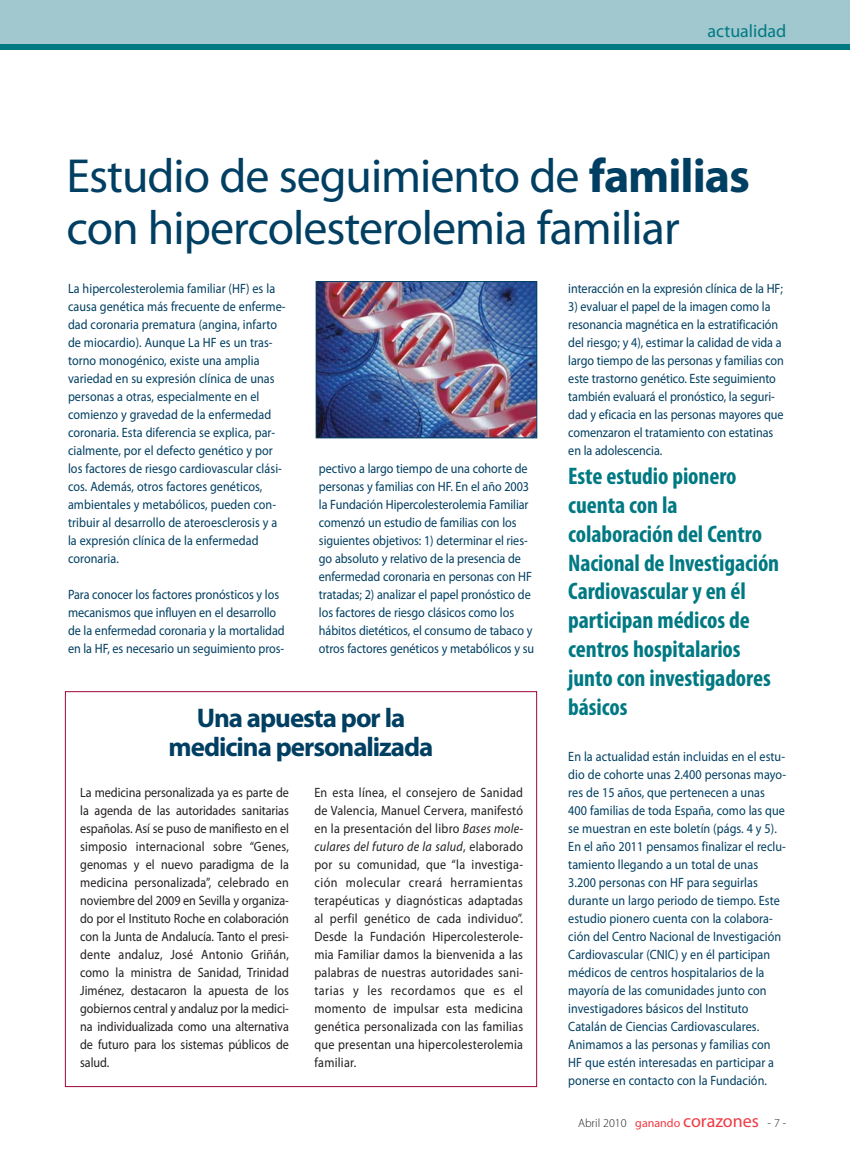
<style>
.page{position:relative;width:850px;height:1172px;background:#fff}
.page>*{position:absolute;margin:0;border:0;box-sizing:border-box;transform-origin:0 0}
.t1{font:48px/51px "Myriad Pro";letter-spacing:-.02em;color:#003f62}
.t2{font:700 27px/28.5px "Myriad Pro";letter-spacing:-.04em;color:#003f62;text-align:center}
.t3{font:700 condensed 24px/28.8px "Myriad Pro";letter-spacing:-.005em;color:#007983}
.t4{font:18px "Myriad Pro";color:#007983}
.t5{font:13.5px/18px "Myriad Pro";color:#003f62;scale:.9 1}
.t6{font:13.5px/18px "Myriad Pro";letter-spacing:.005em;color:#231f20;text-align:justify;scale:.9 1}
.t7{font:300 12px "Myriad Pro";color:#231f20}
.s1{font-weight:700}
.s2{font-style:italic}
.s3{font-weight:400;color:#ef3a42}
.s4{font-weight:400;font-size:18px;color:#ef3a42}
</style>
<div class="page">
<div style="left:1px;top:0;width:849px;height:45px;background:#a0c8ce"></div>
<div style="left:1px;top:45px;width:849px;height:5px;background:#007983"></div>
<hr style="left:0;top:0;width:1px;height:45px;background:#a0c8ce">
<img style="left:318px;top:283px;width:217px;height:153px">
<div style="left:316px;top:281px;width:221px;height:157px;border:1px solid #003f62"></div>
<h3 class="t4" style="left:707px;top:25px;width:80px">actualidad</h3>
<h1 class="t1" style="left:67px;top:155px;width:685px">Estudio de seguimiento de <span class="s1">familias </span>con hipercolesterolemia familiar</h1>
<p class="t5" style="left:68px;top:280px;width:243px">La hipercolesterolemia familiar (HF) es la causa genética más frecuente de enferme&shy;dad coronaria prematura (angina, infarto de miocardio). Aunque La HF es un tras&shy;torno monogénico, existe una amplia variedad en su expresión clínica de unas personas a otras, especialmente en el comienzo y gravedad de la enfermedad coronaria. Esta diferencia se explica, par&shy;cialmente, por el defecto genético y por los factores de riesgo cardiovascular clási&shy;cos. Además, otros factores genéticos, ambientales y metabólicos, pueden con&shy;tribuir al desarrollo de ateroesclerosis y a la expresión clínica de la enfermedad coronaria.</p>
<p class="t5" style="left:68px;top:586px;width:242px">Para conocer los factores pronósticos y los mecanismos que influyen en el desarrollo de la enfermedad coronaria y la mortalidad en la HF, es necesario un seguimiento pros-</p>
<p class="t5" style="left:319px;top:460px;width:241px">pectivo a largo tiempo de una cohorte de personas y familias con HF. En el año 2003 la Fundación Hipercolesterolemia Familiar comenzó un estudio de familias con los siguientes objetivos: 1) determinar el ries&shy;go absoluto y relativo de la presencia de enfermedad coronaria en personas con HF tratadas; 2) analizar el papel pronóstico de los factores de riesgo clásicos como los hábitos dietéticos, el consumo de tabaco y otros factores genéticos y metabólicos y su</p>
<h2 class="t2" style="left:169px;top:705px;width:266px">Una apuesta por la medicina personalizada</h2>
<p class="t6" style="left:80px;top:784px;width:233px">La medicina personalizada ya es parte de la agenda de las autoridades sanitarias españolas. Así se puso de manifiesto en el simposio internacional sobre “Genes, genomas y el nuevo paradigma de la medicina personalizada”, celebrado en noviembre del 2009 en Sevilla y organiza&shy;do por el Instituto Roche en colaboración con la Junta de Andalucía. Tanto el presi&shy;dente andaluz, José Antonio Griñán, como la ministra de Sanidad, Trinidad Jiménez, destacaron la apuesta de los gobiernos central y andaluz por la medici&shy;na individualizada como una alternativa de futuro para los sistemas públicos de salud.</p>
<p class="t6" style="left:314px;top:784px;width:233px">En esta línea, el consejero de Sanidad de Valencia, Manuel Cervera, manifestó en la presentación del libro <span class="s2">Bases mole&shy;culares del futuro de la salud</span>, elaborado por su comunidad, que “la investiga&shy;ción molecular creará herramientas terapéuticas y diagnósticas adaptadas al perfil genético de cada individuo”.<br>Desde la Fundación Hipercolesterole&shy;mia Familiar damos la bienvenida a las palabras de nuestras autoridades sani&shy;tarias y les recordamos que es el momento de impulsar esta medicina genética personalizada con las familias que presentan una hipercolesterolemia familiar.</p>
<p class="t5" style="left:568px;top:280px;width:240px">interacción en la expresión clínica de la HF;</p>
<p class="t5" style="left:568px;top:298px;width:241px">3) evaluar el papel de la imagen como la resonancia magnética en la estratificación del riesgo; y 4), estimar la calidad de vida a largo tiempo de las personas y familias con este trastorno genético. Este seguimiento también evaluará el pronóstico, la seguri&shy;dad y eficacia en las personas mayores que comenzaron el tratamiento con estatinas en la adolescencia.</p>
<h3 class="t3" style="left:568px;top:463px;width:212px">Este estudio pionero cuenta con la colaboración del Centro<br>Nacional de Investigación<br>Cardiovascular y en él participan médicos de centros hospitalarios junto con investigadores básicos</h3>
<p class="t5" style="left:568px;top:748px;width:243px">En la actualidad están incluidas en el estu&shy;dio de cohorte unas 2.400 personas mayo&shy;res de 15 años, que pertenecen a unas 400 familias de toda España, como las que se muestran en este boletín (págs. 4 y 5).<br>En el año 2011 pensamos finalizar el reclu&shy;tamiento llegando a un total de unas 3.200 personas con HF para seguirlas durante un largo periodo de tiempo. Este estudio pionero cuenta con la colabora&shy;ción del Centro Nacional de Investigación Cardiovascular (CNIC) y en él participan médicos de centros hospitalarios de la mayoría de las comunidades junto con investigadores básicos del Instituto Catalán de Ciencias Cardiovasculares.<br>Animamos a las personas y familias con HF que estén interesadas en participar a ponerse en contacto con la Fundación.</p>
<p class="t7" style="left:578px;top:1117px;width:210px">Abril 2010 <span class="s3">ganando</span> <span class="s4">corazones</span> - 7 -</p>
</div>
